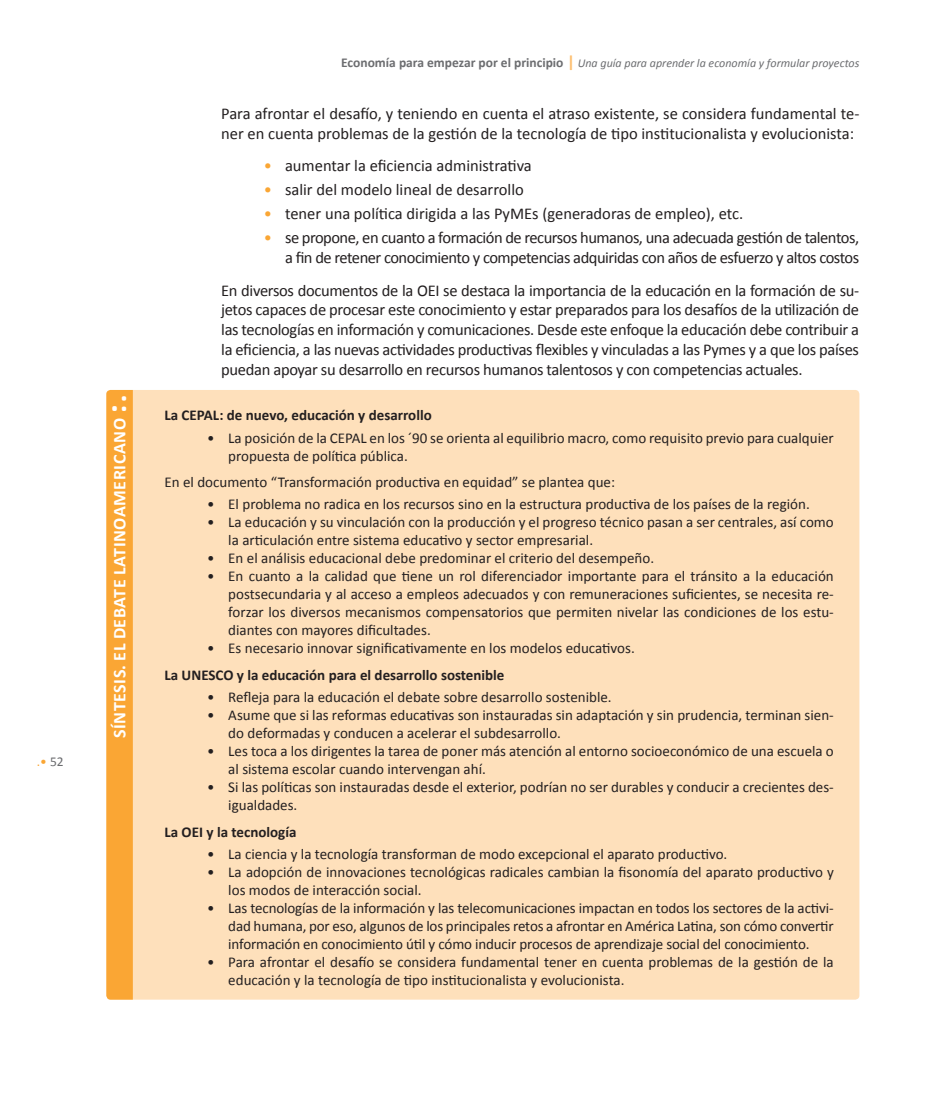
<style>
.page{position:relative;width:936px;height:1106px;background:#fff}
.page>*{position:absolute;margin:0;border:0;box-sizing:border-box;transform-origin:0 0}
.t1{font:700 18px "Calibri";letter-spacing:.03em;color:#fff}
.t2{font:16.5px/19.8px "Calibri";letter-spacing:-.02em;color:#231f20;text-align:right}
.t3{font:16.5px/19.8px "Calibri";color:#231f20}
.t4{font:15px/18px "Calibri";color:#231f20}
.t5{font:700 15px "Calibri";color:#231f20}
.t6{font:13.5px "Calibri";color:#faa634}
.t7{font:italic 12px "Calibri";color:#6c6d70}
.s1{color:#6c6d70}
.s2{font-weight:700;font-style:normal;font-size:13.5px}
.s3{font-weight:700;font-style:normal;font-size:16.5px;color:#fdbf70}
.s4{color:#faa634}
</style>
<div class="page">
<div style="left:106px;top:390px;width:753px;height:609px;background:#fee0bb;border-radius:4px"></div>
<svg style="left:106px;top:390px;width:27px;height:609px"></svg>
<p class="t6" style="left:37px;top:753px;width:28px">.• <span class="s1">52</span></p>
<p class="t7" style="left:341px;top:55px;width:519px"><span class="s2">Economía para empezar por el principio</span> <span class="s3">|</span> Una guía para aprender la economía y formular proyectos</p>
<p class="t3" style="left:221px;top:103px;width:639px">Para afrontar el desafío, y teniendo en cuenta el atraso existente, se considera fundamental te&shy;ner en cuenta problemas de la gestión de la tecnología de tipo institucionalista y evolucionista:</p>
<p class="t3" style="left:264px;top:155px;width:269px"><span class="s4">•</span> aumentar la eficiencia administrativa</p>
<p class="t2" style="left:264px;top:179px;width:261px"><span class="s4">•</span> salir del modelo lineal de desarrollo</p>
<p class="t3" style="left:264px;top:203px;width:481px"><span class="s4">•</span> tener una política dirigida a las PyMEs (generadoras de empleo), etc.</p>
<p class="t2" style="left:264px;top:227px;width:597px"><span class="s4">•</span> se propone, en cuanto a formación de recursos humanos, una adecuada gestión de talentos, a fin de retener conocimiento y competencias adquiridas con años de esfuerzo y altos costos</p>
<p class="t2" style="left:221px;top:279px;width:639px;text-align:justify">En diversos documentos de la OEI se destaca la importancia de la educación en la formación de su&shy;jetos capaces de procesar este conocimiento y estar preparados para los desafíos de la utilización de las tecnologías en información y comunicaciones. Desde este enfoque la educación debe contribuir a la eficiencia, a las nuevas actividades productivas flexibles y vinculadas a las Pymes y a que los países puedan apoyar su desarrollo en recursos humanos talentosos y con competencias actuales.</p>
<p class="t5" style="left:111px;top:406px;width:323px"><sup>.:</sup> La CEPAL: de nuevo, educación y desarrollo</p>
<p class="t4" style="left:228px;top:428px;width:607px;text-indent:-21px">• La posición de la CEPAL en los ´90 se orienta al equilibrio macro, como requisito previo para cualquier propuesta de política pública.</p>
<p class="t4" style="left:164px;top:472px;width:452px">En el documento “Transformación productiva en equidad” se plantea que:</p>
<p class="t4" style="left:207px;top:494px;width:604px">• El problema no radica en los recursos sino en la estructura productiva de los países de la región.</p>
<p class="t4" style="left:228px;top:512px;width:607px;text-indent:-21px">• La educación y su vinculación con la producción y el progreso técnico pasan a ser centrales, así como la articulación entre sistema educativo y sector empresarial.</p>
<p class="t4" style="left:207px;top:548px;width:448px">• En el análisis educacional debe predominar el criterio del desempeño.</p>
<p class="t4" style="left:228px;top:566px;width:607px;text-align:justify;text-indent:-21px">• En cuanto a la calidad que tiene un rol diferenciador importante para el tránsito a la educación postsecundaria y al acceso a empleos adecuados y con remuneraciones suficientes, se necesita re&shy;forzar los diversos mecanismos compensatorios que permiten nivelar las condiciones de los estu&shy;diantes con mayores dificultades.</p>
<p class="t4" style="left:207px;top:638px;width:429px">• Es necesario innovar significativamente en los modelos educativos.</p>
<p class="t5" style="left:164px;top:665px;width:341px">La UNESCO y la educación para el desarrollo sostenible</p>
<p class="t4" style="left:207px;top:687px;width:406px">• Refleja para la educación el debate sobre desarrollo sostenible.</p>
<p class="t4" style="left:228px;top:705px;width:607px;text-indent:-21px">• Asume que si las reformas educativas son instauradas sin adaptación y sin prudencia, terminan sien&shy;do deformadas y conducen a acelerar el subdesarrollo.</p>
<p class="t4" style="left:228px;top:741px;width:607px;text-indent:-21px">• Les toca a los dirigentes la tarea de poner más atención al entorno socioeconómico de una escuela o al sistema escolar cuando intervengan ahí.</p>
<p class="t4" style="left:228px;top:777px;width:607px;text-indent:-21px">• Si las políticas son instauradas desde el exterior, podrían no ser durables y conducir a crecientes des&shy;igualdades.</p>
<p class="t5" style="left:164px;top:822px;width:133px">La OEI y la tecnología</p>
<p class="t4" style="left:207px;top:844px;width:522px">• La ciencia y la tecnología transforman de modo excepcional el aparato productivo.</p>
<p class="t4" style="left:228px;top:862px;width:607px;text-indent:-21px">• La adopción de innovaciones tecnológicas radicales cambian la fisonomía del aparato productivo y los modos de interacción social.</p>
<p class="t4" style="left:228px;top:898px;width:607px;text-align:justify;text-indent:-21px">• Las tecnologías de la información y las telecomunicaciones impactan en todos los sectores de la activi&shy;dad humana, por eso, algunos de los principales retos a afrontar en América Latina, son cómo convertir información en conocimiento útil y cómo inducir procesos de aprendizaje social del conocimiento.</p>
<p class="t4" style="left:228px;top:952px;width:607px;text-indent:-21px">• Para afrontar el desafío se considera fundamental tener en cuenta problemas de la gestión de la educación y la tecnología de tipo institucionalista y evolucionista.</p>
<p class="t1" style="left:108px;top:738px;width:321px;rotate:-90deg">Síntesis. EL DEBATE LATINOAMERICANO</p>
</div>
